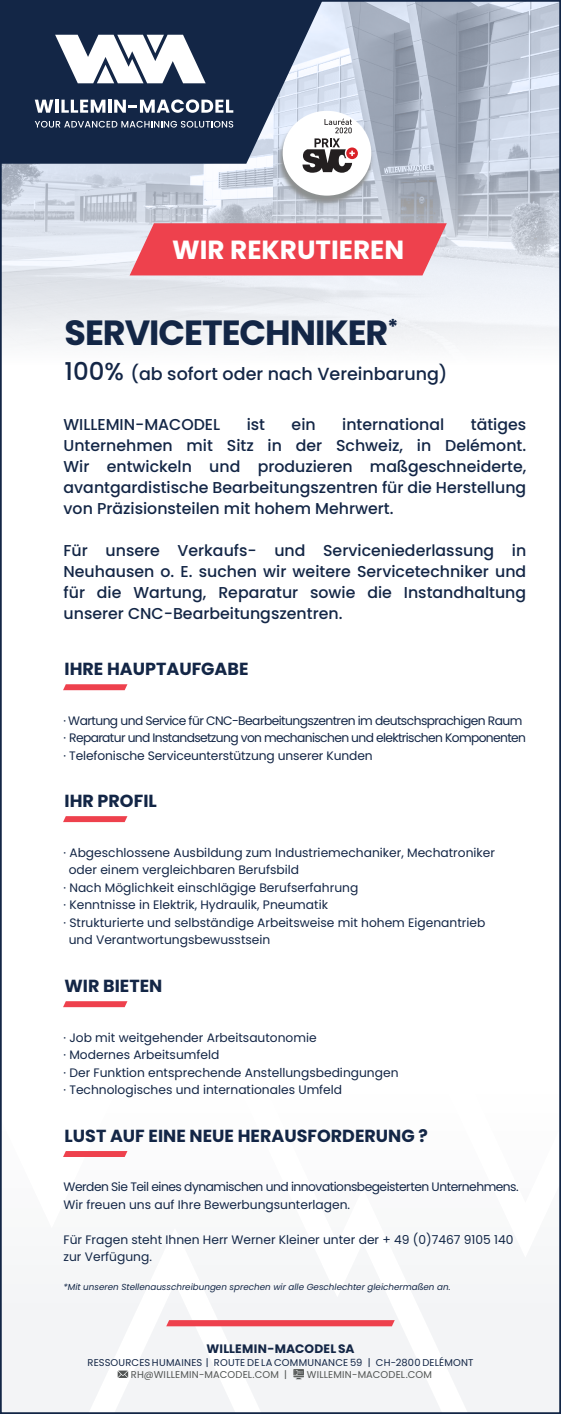
<style>
.page{position:relative;width:561px;height:1414px;background:#fff}
.page>*{position:absolute;margin:0;border:0;box-sizing:border-box;transform-origin:0 0}
.t1{font:700 35px "Poppins";letter-spacing:-.03em;color:#132646}
.t2{font:700 26.25px "Poppins";color:#fff}
.t3{font:700 17.5px "Poppins";color:#132646}
.t4{font:500 17.5px "Poppins";color:#132646}
.t5{font:500 15.75px/21px "Poppins";color:#132646;text-align:justify}
.t6{font:12.25px/17.5px "Poppins";color:#132646}
.t7{font:12.25px/17.5px "Poppins";letter-spacing:-.045em;color:#132646}
.t8{font:12.25px/17.5px "Poppins";letter-spacing:-.04em;color:#132646}
.t9{font:12.25px/17.5px "Poppins";color:#122646}
.t10{font:700 12.25px "Poppins";letter-spacing:.015em;color:#132646}
.t11{font:9.97px "Poppins";letter-spacing:.015em;color:#132646}
.t12{font:9.97px "Poppins";letter-spacing:.015em;color:#525554}
.t13{font:italic 8.75px "Poppins";color:#122646}
.s1{font-size:24.5px}
.s2{color:#122646}
</style>
<div class="page">
<img style="left:3px;top:3px;width:555px;height:344px">
<svg style="left:3px;top:3px;width:319px;height:161px;background:#273957"></svg>
<svg style="left:35px;top:121px;width:198px;height:7px"></svg>
<svg style="left:35px;top:100px;width:18px;height:13px"></svg>
<hr style="left:55px;top:100px;width:4px;height:13px;background:#fff">
<svg style="left:61px;top:99px;width:172px;height:14px"></svg>
<svg style="left:55px;top:35px;width:151px;height:48px"></svg>
<img style="left:276px;top:110px;width:100px;height:96px">
<div style="left:282px;top:111px;width:89px;height:85px;background:#fff;border-radius:50%"></div>
<svg style="left:346px;top:147px;width:12px;height:12px"></svg>
<svg style="left:302px;top:119px;width:52px;height:54px"></svg>
<svg style="left:130px;top:223px;width:316px;height:52px;background:#ed4e59"></svg>
<svg style="left:63px;top:684px;width:64px;height:6px"></svg>
<svg style="left:63px;top:816px;width:64px;height:6px"></svg>
<svg style="left:63px;top:1001px;width:64px;height:6px"></svg>
<svg style="left:3px;top:1151px;width:125px;height:260px;fill:#f5f6f7"></svg>
<svg style="left:394px;top:1284px;width:164px;height:127px;fill:#f3f4f6"></svg>
<svg style="left:114px;top:1283px;width:280px;height:128px"></svg>
<svg style="left:63px;top:1151px;width:64px;height:6px"></svg>
<h2 class="t2" style="left:172px;top:234px;width:233px">WIR REKRUTIEREN</h2>
<h1 class="t1" style="left:64px;top:313px;width:335px">SERVICETECHNIKER<sup>*</sup></h1>
<h3 class="t4" style="left:64px;top:364px;width:384px"><span class="s1">100%</span> (ab sofort oder nach Vereinbarung)</h3>
<p class="t5" style="left:63px;top:414px;width:464px;text-indent:407px">tätiges Unternehmen mit Sitz in der Schweiz, in Delémont.<br>Wir entwickeln und produzieren maßgeschneiderte, avantgardistische Bearbeitungszentren für die Herstellung von Präzisionsteilen mit hohem Mehrwert.</p>
<p class="t5" style="left:63px;top:540px;width:464px">Für unsere Verkaufs- und Serviceniederlassung in Neuhausen o. E. suchen wir weitere Servicetechniker und für die Wartung, Reparatur sowie die Instandhaltung unserer CNC-Bearbeitungszentren.</p>
<p class="t5" style="left:63px;top:414px;width:158px">WILLEMIN-MACODEL</p>
<p class="t5" style="left:247px;top:414px;width:20px">ist</p>
<p class="t5" style="left:291px;top:414px;width:26px">ein</p>
<p class="t5" style="left:342px;top:414px;width:104px">international</p>
<h3 class="t3" style="left:64px;top:659px;width:185px">IHRE HAUPTAUFGABE</h3>
<p class="t7" style="left:63px;top:712px;width:464px">· Wartung und Service für CNC-Bearbeitungszentren im deutschsprachigen Raum · Reparatur und Instandsetzung von mechanischen und elektrischen Komponenten · Telefonische Serviceunterstützung unserer Kunden</p>
<h3 class="t3" style="left:64px;top:791px;width:94px">IHR PROFIL</h3>
<p class="t6" style="left:63px;top:844px;width:433px">· Abgeschlossene Ausbildung zum Industriemechaniker, Mechatroniker</p>
<p class="t6" style="left:69px;top:861px;width:232px">oder einem vergleichbaren Berufsbild</p>
<p class="t6" style="left:63px;top:879px;width:296px">· Nach Möglichkeit einschlägige Berufserfahrung</p>
<p class="t6" style="left:63px;top:896px;width:266px">· Kenntnisse in Elektrik, Hydraulik, Pneumatik</p>
<p class="t6" style="left:63px;top:914px;width:423px">· Strukturierte und selbständige Arbeitsweise mit hohem Eigenantrieb</p>
<p class="t6" style="left:69px;top:931px;width:203px">und Verantwortungsbewusstsein</p>
<h3 class="t3" style="left:64px;top:976px;width:99px">WIR BIETEN</h3>
<p class="t6" style="left:63px;top:1029px;width:336px">· Job mit weitgehender Arbeitsautonomie<br>· Modernes Arbeitsumfeld<br>· Der Funktion entsprechende Anstellungsbedingungen · Technologisches und internationales Umfeld</p>
<h3 class="t3" style="left:64px;top:1126px;width:365px">LUST AUF EINE NEUE HERAUSFORDERUNG ?</h3>
<p class="t8" style="left:63px;top:1178px;width:456px">W<span class="s2">erden</span> Sie Teil eines dynamischen und innovationsbegeisterten Unternehmens.<br>Wir freuen uns auf Ihre Bewerbungsunterlagen.</p>
<p class="t9" style="left:63px;top:1231px;width:451px">Für Fragen steht Ihnen Herr Werner Kleiner unter der + 49 (0)7467 9105 140 zur Verfügung.</p>
<p class="t13" style="left:63px;top:1282px;width:388px">*Mit unseren Stellenausschreibungen sprechen wir alle Geschlechter gleichermaßen an.</p>
<p class="t10" style="left:206px;top:1342px;width:150px">WILLEMIN-MACODEL SA</p>
<p class="t11" style="left:87px;top:1356px;width:387px">RESSOURCES HUMAINES | ROUTE DE LA COMMUNANCE 59 | CH-2800 DELÉMONT</p>
<p class="t12" style="left:131px;top:1369px;width:158px">RH@WILLEMIN-MACODEL.COM |</p>
<p class="t12" style="left:307px;top:1369px;width:126px">WILLEMIN-MACODEL.COM</p>
</div>
